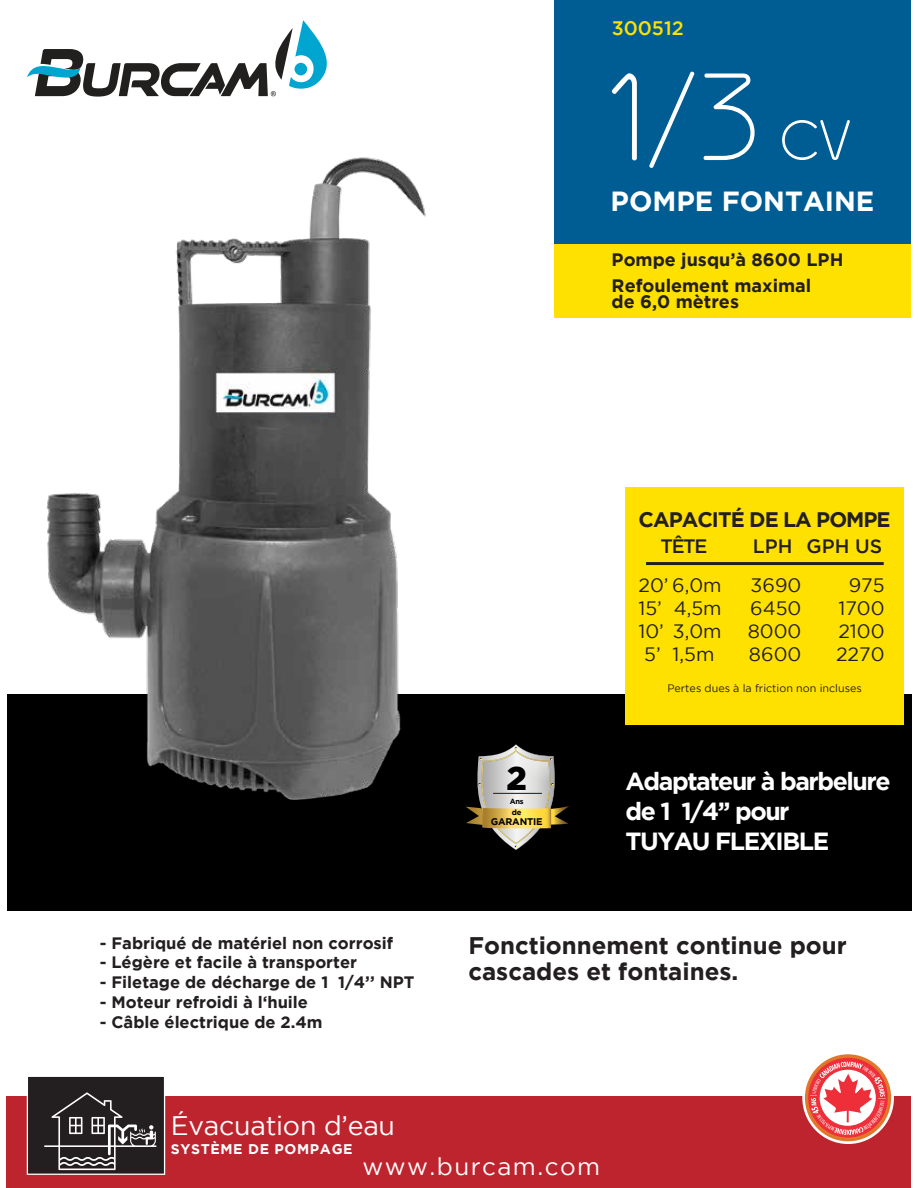
<style>
.page{position:relative;width:918px;height:1188px;background:#fff}
.page>*{position:absolute;margin:0;border:0;box-sizing:border-box;transform-origin:0 0}
.t1{font:100 124.5px "Geoma";color:#fff}
.t2{font:900 32.7px "Gotham";color:#000}
.t3{font:700 27.6px "Gotham";color:#fff}
.t4{font:26.85px "Gotham";letter-spacing:-.01em;color:#fff}
.t5{font:700 24.75px/30.3px "Gotham";letter-spacing:-.06em;color:#fff}
.t6{font:24.3px "Gotham";letter-spacing:.06em;color:#fff}
.t7{font:700 24px/26px "Gotham";color:#231f20}
.t8{font:700 21px "Gotham";letter-spacing:-.045em;color:#231f20}
.t9{font:500 19.5px "Gotham";color:#ffe100}
.t10{font:19.35px "Gotham";color:#231f20}
.t11{font:500 19.35px "Gotham";color:#231f20}
.t12{font:700 18px/25.5px "Gotham";color:#231f20}
.t13{font:700 16.5px "Gotham";color:#231f20}
.t14{font:700 14.1px "Gotham";letter-spacing:.045em;color:#fff}
.t15{font:10.8px "Gotham";color:#231f20}
.t16{font:700 9.6px "Gotham";letter-spacing:-.025em;color:#010101}
.t17{font:700 7.65px "Gotham";color:#010101}
.t18{font:700 7.5px "Gotham";color:#010101}
.s1{font-size:56.4px}
</style>
<div class="page">
<div style="left:7px;top:694px;width:904px;height:217px;background:#000"></div>
<div style="left:555px;top:0;width:356px;height:286px;background:#005d94"></div>
<div style="left:555px;top:244px;width:356px;height:73px;background:#ffe100"></div>
<svg style="left:650px;top:71px;width:45px;height:97px"></svg>
<svg style="left:703px;top:73px;width:52px;height:88px"></svg>
<svg style="left:782px;top:120px;width:68px;height:40px"></svg>
<svg style="left:612px;top:73px;width:25px;height:88px"></svg>
<div style="left:7px;top:1096px;width:904px;height:92px;background:#be242e"></div>
<div style="left:27px;top:1076px;width:138px;height:99px;background:#231f20;border:1px solid #fff"></div>
<svg style="left:44px;top:1092px;width:113px;height:78px"></svg>
<svg style="left:466px;top:744px;width:103px;height:106px"></svg>
<hr style="left:494px;top:793px;width:48px;height:1px;background:#4c2e15">
<img style="left:46px;top:157px;width:380px;height:643px">
<div style="left:626px;top:487px;width:278px;height:238px;background:#ffe100"></div>
<hr style="left:646px;top:562px;width:238px;height:3px;background:#231f20">
<svg style="left:27px;top:20px;width:300px;height:77px"></svg>
<svg style="left:802px;top:1052px;width:92px;height:92px"></svg>
<div style="left:805px;top:1054px;width:86px;height:87px;background:#e1772a;border-radius:50%"></div>
<svg style="left:808px;top:1058px;width:80px;height:80px"></svg>
<svg style="left:810px;top:1062px;width:76px;height:73px;background:#f28585"></svg>
<p class="t9" style="left:612px;top:17px;width:74px">300512</p>
<h1 class="t1" style="left:649px;top:51px;width:202px">/3 <span class="s1">CV</span></h1>
<h3 class="t3" style="left:611px;top:185px;width:265px">POMPE FONTAINE</h3>
<p class="t12" style="left:612px;top:247px;width:233px">Pompe jusqu’à 8600 LPH<br>Refoulement maximal</p>
<p class="t12" style="left:612px;top:289px;width:129px">de 6,0 mètres</p>
<p class="t13" style="left:100px;top:933px;width:295px">- Fabriqué de matériel non corrosif</p>
<p class="t13" style="left:100px;top:953px;width:259px">- Légère et facile à transporter</p>
<p class="t13" style="left:100px;top:973px;width:316px">- Filetage de décharge de 1 1/4’’ NPT</p>
<p class="t13" style="left:100px;top:993px;width:210px">- Moteur refroidi à l‘huile</p>
<p class="t13" style="left:100px;top:1012px;width:224px">- Câble électrique de 2.4m</p>
<h2 class="t2" style="left:506px;top:759px;width:22px">2</h2>
<p class="t18" style="left:510px;top:797px;width:16px">Ans</p>
<p class="t17" style="left:512px;top:808px;width:11px">de</p>
<p class="t16" style="left:491px;top:816px;width:53px">GARANTIE</p>
<p class="t8" style="left:639px;top:508px;width:254px">CAPACITÉ DE LA POMPE</p>
<p class="t11" style="left:661px;top:535px;width:48px">TÊTE</p>
<p class="t11" style="left:753px;top:535px;width:131px">LPH GPH US</p>
<p class="t10" style="left:639px;top:574px;width:85px">20’ 6,0m</p>
<p class="t10" style="left:751px;top:574px;width:52px">3690</p>
<p class="t10" style="left:849px;top:574px;width:37px">975</p>
<p class="t10" style="left:639px;top:597px;width:85px">15’ 4,5m</p>
<p class="t10" style="left:750px;top:597px;width:53px">6450</p>
<p class="t10" style="left:838px;top:597px;width:48px">1700</p>
<p class="t10" style="left:639px;top:620px;width:85px">10’ 3,0m</p>
<p class="t10" style="left:748px;top:620px;width:55px">8000</p>
<p class="t10" style="left:838px;top:620px;width:48px">2100</p>
<p class="t10" style="left:644px;top:644px;width:72px">5’ 1,5m</p>
<p class="t10" style="left:749px;top:644px;width:54px">8600</p>
<p class="t10" style="left:836px;top:644px;width:50px">2270</p>
<p class="t15" style="left:667px;top:682px;width:196px">Pertes dues à la friction non incluses</p>
<h3 class="t5" style="left:626px;top:765px;width:267px">Adaptateur à barbelure de 1 1/4’’ pour<br>TUYAU FLEXIBLE</h3>
<h3 class="t7" style="left:468px;top:932px;width:380px">Fonctionnement continue pour cascades et fontaines.</h3>
<h3 class="t4" style="left:171px;top:1111px;width:226px">Évacuation d’eau</h3>
<p class="t14" style="left:171px;top:1141px;width:183px">SYSTÈME DE POMPAGE</p>
<h3 class="t6" style="left:363px;top:1153px;width:239px">www.burcam.com</h3>
</div>
